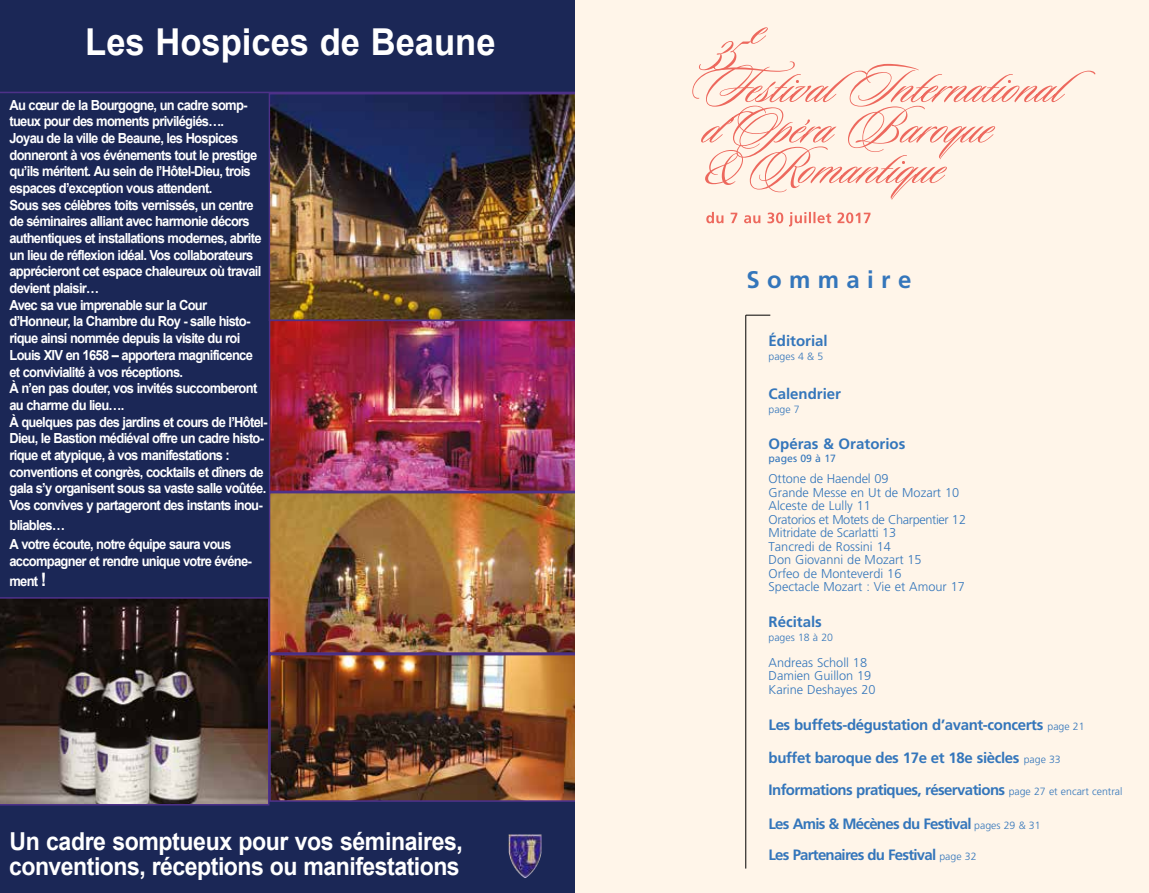
<style>
.page{position:relative;width:1149px;height:893px;background:#fff}
.page>*{position:absolute;margin:0;border:0;box-sizing:border-box;transform-origin:0 0}
.t1{font:700 37.05px "Arial";color:#fff;scale:.93 1}
.t2{font:700 24.75px/24.8px "Arial";letter-spacing:-.02em;color:#fff;scale:.93 1}
.t3{font:700 24px "Frutiger";color:#3476bb}
.t4{font:700 15px/32.4px "Frutiger";letter-spacing:-.025em;color:#3476bb}
.t5{font:700 15px/30.6px "Frutiger";letter-spacing:-.05em;color:#3476bb}
.t6{font:700 15px "Frutiger";color:#3476bb}
.t7{font:700 13.95px/16.6px "Arial";letter-spacing:-.055em;color:#fff;scale:.93 1}
.t8{font:300 12.75px/13.5px "Frutiger";color:#3476bb}
.t9{font:300 10.5px "Frutiger";color:#3476bb}
.t10{font:10.5px "Frutiger";color:#3476bb}
.s1{font-size:18.6px}
.s2{font-weight:300;font-size:10.5px}
</style>
<div class="page">
<div style="left:574px;top:0;width:574px;height:893px;background:#fff5e9"></div>
<svg style="left:746px;top:315px;width:24px;height:1px"></svg>
<hr style="left:745px;top:315px;width:1px;height:553px;background:#000">
<svg style="left:706px;top:212px;width:164px;height:14px"></svg>
<svg style="left:692px;top:27px;width:403px;height:173px"></svg>
<div style="left:0;top:0;width:574px;height:893px;background:#1b2756"></div>
<svg style="left:0;top:91px;width:574px;height:2px"></svg>
<img style="left:269px;top:321px;width:305px;height:171px">
<img style="left:269px;top:492px;width:305px;height:162px">
<svg style="left:0;top:597px;width:269px;height:208px;background:#4e433f"></svg>
<img style="left:268px;top:93px;width:306px;height:228px">
<img style="left:269px;top:654px;width:305px;height:148px">
<img style="left:508px;top:834px;width:24px;height:44px">
<h1 class="t1" style="left:85px;top:18px;width:442px">Les Hospices de Beaune</h1>
<p class="t7" style="left:10px;top:97px;width:279px">Au cœur de la Bourgogne, un cadre somp&shy;tueux pour des moments privilégiés….<br>Joyau de la ville de Beaune, les Hospices donneront à vos événements tout le prestige qu’ils méritent. Au sein de l’Hôtel-Dieu, trois espaces d’exception vous attendent.<br>Sous ses célèbres toits vernissés, un centre de séminaires alliant avec harmonie décors authentiques et installations modernes, abrite un lieu de réflexion idéal. Vos collaborateurs apprécieront cet espace chaleureux où travail devient plaisir…<br>Avec sa vue imprenable sur la Cour d’Honneur, la Chambre du Roy - salle histo&shy;rique ainsi nommée depuis la visite du roi Louis XIV en 1658 – apportera magnificence<br>et convivialité à vos réceptions.<br>À n’en pas douter, vos invités succomberont au charme du lieu….<br>À quelques pas des jardins et cours de l’Hôtel-Dieu, le Bastion médiéval offre un cadre histo&shy;rique et atypique, à vos manifestations : conventions et congrès, cocktails et dîners de gala s’y organisent sous sa vaste salle voûtée.<br>Vos convives y partageront des instants inou-</p>
<p class="t7" style="left:10px;top:516px;width:240px;line-height:18.9px">bliables…<br>A votre écoute, notre équipe saura vous</p>
<p class="t7" style="left:9px;top:551px;width:262px;line-height:20.1px">accompagner et rendre unique votre événe&shy;ment <span class="s1">!</span></p>
<h2 class="t2" style="left:9px;top:830px;width:489px">Un cadre somptueux pour vos séminaires, conventions, réceptions ou manifestations</h2>
<h3 class="t3" style="left:746px;top:266px;width:166px">S o m m a i r e</h3>
<p class="t6" style="left:768px;top:332px;width:61px">Éditorial</p>
<p class="t9" style="left:768px;top:350px;width:56px">pages 4 &amp; 5</p>
<p class="t6" style="left:768px;top:385px;width:74px">Calendrier</p>
<p class="t9" style="left:768px;top:403px;width:33px">page 7</p>
<p class="t6" style="left:768px;top:435px;width:138px">Opéras &amp; Oratorios</p>
<p class="t10" style="left:768px;top:452px;width:69px">pages 09 à 17</p>
<p class="t8" style="left:768px;top:472px;width:199px">Ottone de Haendel 09<br>Grande Messe en Ut de Mozart 10<br>Alceste de Lully 11<br>Oratorios et Motets de Charpentier 12<br>Mitridate de Scarlatti 13<br>Tancredi de Rossini 14<br>Don Giovanni de Mozart 15<br>Orfeo de Monteverdi 16<br>Spectacle Mozart : Vie et Amour 17</p>
<p class="t6" style="left:768px;top:613px;width:55px">Récitals</p>
<p class="t9" style="left:768px;top:631px;width:66px">pages 18 à 20</p>
<p class="t8" style="left:768px;top:656px;width:108px">Andreas Scholl 18<br>Damien Guillon 19<br>Karine Deshayes 20</p>
<p class="t4" style="left:768px;top:708px;width:317px">Les buffets-dégustation d’avant-concerts <span class="s2">page 21</span></p>
<p class="t4" style="left:768px;top:741px;width:355px">buffet baroque des 17e et 18e siècles <span class="s2">page 33<br></span>Informations pratiques, réservations <span class="s2">page 27 et encart central</span></p>
<p class="t5" style="left:768px;top:808px;width:273px">Les Amis &amp; Mécènes du Festival <span class="s2">pages 29 &amp; 31<br></span>Les Partenaires du Festival <span class="s2">page 32</span></p>
</div>
